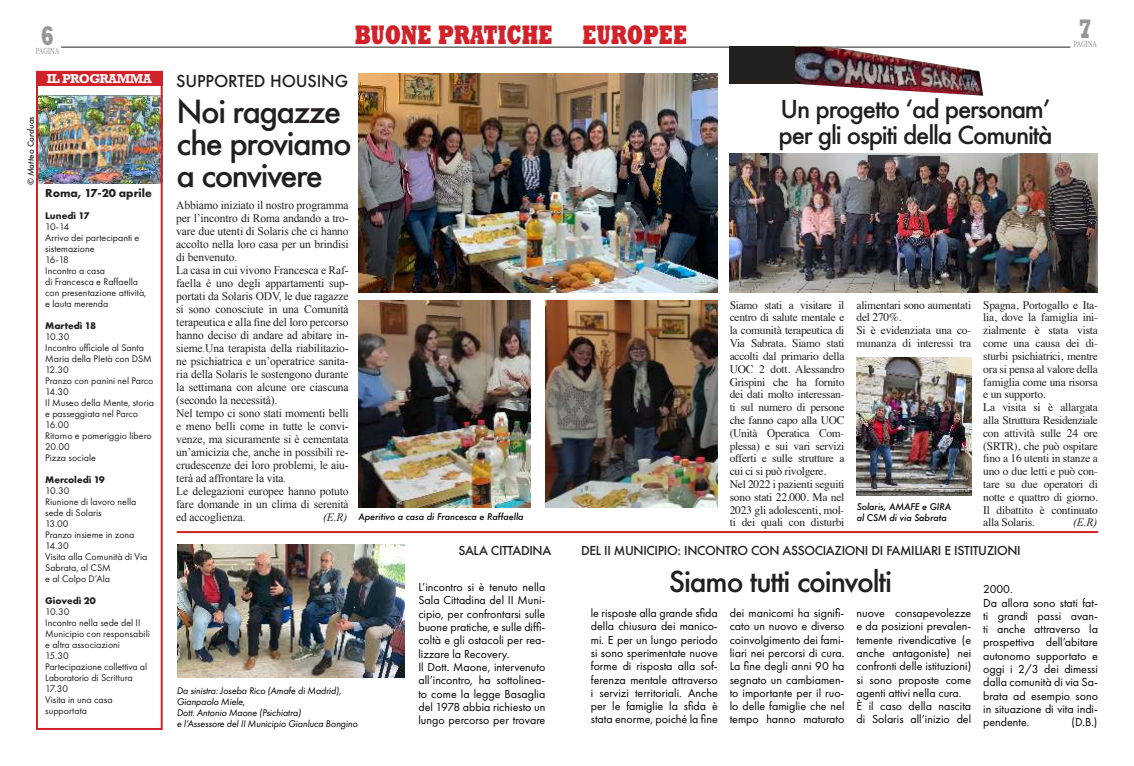
<style>
.page{position:relative;width:1134px;height:766px;background:#fff}
.page>*{position:absolute;margin:0;border:0;box-sizing:border-box;transform-origin:0 0}
.t1{font:500 31px/32px "Futura";letter-spacing:-.05em;color:#221f1f}
.t2{font:500 28px "Futura";letter-spacing:-.04em;color:#221f1f}
.t3{font:800 27.2px "Rockwell Std";color:#d12229;scale:.7 1}
.t4{font:800 27.2px "Rockwell Std";color:#939597;scale:.7 1}
.t5{font:500 24px/25.9px "Futura";letter-spacing:-.05em;color:#221f1f}
.t6{font:500 16px "Futura";letter-spacing:-.01em;color:#221f1f}
.t7{font:12px/13.3px "Futura PT";color:#000}
.t8{font:500 12px "Futura";letter-spacing:-.03em;color:#221f1f}
.t9{font:700 12px "Futura PT";color:#221f1f}
.t10{font:700 12px "Rockwell";letter-spacing:-.04em;color:#fff}
.t11{font:11.5px/12.8px "Times";letter-spacing:-.02em;color:#221f1f}
.t12{font:11.5px/13px "Times New Roman";letter-spacing:-.01em;color:#221f1f}
.t13{font:italic 11.5px "Times New Roman";color:#221f1f}
.t14{font:10px/11px "Futura PT";color:#221f1f}
.t15{font:italic 10px/11px "Futura PT";letter-spacing:-.01em;color:#000}
.t16{font:700 10px "Futura PT";color:#221f1f}
.t17{font:9.1px "Times";color:#939597;scale:.7 1}
.t18{font:italic 500 9px/11px "Futura";letter-spacing:-.01em;color:#000}
.t19{font:italic 500 8px "Futura";color:#221f1f}
</style>
<div class="page">
<img style="left:39px;top:95px;width:121px;height:89px">
<div style="left:36px;top:71px;width:127px;height:658px;border:2px solid #d12229"></div>
<hr style="left:61px;top:47px;width:1009px;height:1px;background:#221f1f">
<div style="left:36px;top:71px;width:127px;height:14px;background:#d12229"></div>
<img style="left:177px;top:544px;width:227px;height:133px">
<hr style="left:177px;top:531px;width:921px;height:2px;background:#d12229">
<img style="left:358px;top:74px;width:360px;height:218px">
<img style="left:545px;top:300px;width:173px;height:207px">
<img style="left:359px;top:300px;width:172px;height:207px">
<img style="left:730px;top:153px;width:368px;height:139px">
<img style="left:856px;top:358px;width:115px;height:137px">
<img style="left:795px;top:46px;width:188px;height:50px">
<div style="left:730px;top:46px;width:65px;height:38px;background:#221f1f"></div>
<h3 class="t4" style="left:41px;top:19px;width:20px">6</h3>
<h3 class="t3" style="left:355px;top:19px;width:284px">BUONE PRATICHE</h3>
<p class="t17" style="left:36px;top:47px;width:35px">PAGINA</p>
<p class="t10" style="left:47px;top:72px;width:107px">IL PROGRAMMA</p>
<h3 class="t6" style="left:176px;top:70px;width:173px">SUPPORTED HOUSING</h3>
<h3 class="t3" style="left:583px;top:18px;width:151px">EUROPEE</h3>
<h3 class="t4" style="left:1079px;top:13px;width:20px">7</h3>
<p class="t17" style="left:1074px;top:41px;width:35px">PAGINA</p>
<p class="t19" style="left:27px;top:185px;width:71px;rotate:-90deg">© Matteo Corduas</p>
<p class="t9" style="left:45px;top:188px;width:108px">Roma, 17-20 aprile</p>
<p class="t16" style="left:45px;top:211px;width:46px">Lunedì 17</p>
<p class="t14" style="left:45px;top:221px;width:103px">10-14<br>Arrivo dei partecipanti e sistemazione<br>16-18<br>Incontro a casa<br>di Francesca e Raffaella con presentazione attività, e lauta merenda</p>
<p class="t16" style="left:45px;top:321px;width:52px">Martedì 18</p>
<p class="t14" style="left:45px;top:331px;width:110px">10.30<br>Incontro ufficiale al Santa<br>Maria della PIetà con DSM<br>12.30<br>Pranzo con panini nel Parco<br>14.30<br>Il Museo della Mente, storia e passeggiata nel Parco<br>16.00<br>Ritorno e pomeriggio libero<br>20.00<br>Pizza sociale</p>
<p class="t16" style="left:45px;top:475px;width:61px">Mercoledì 19</p>
<p class="t14" style="left:45px;top:485px;width:104px">10.30<br>Riunione di lavoro nella sede di Solaris<br>13.00<br>Pranzo insieme in zona<br>14.30<br>Visita alla Comunità di Via<br>Sabrata, al CSM<br>e al Colpo D’Ala</p>
<p class="t16" style="left:45px;top:596px;width:52px">Giovedì 20</p>
<p class="t14" style="left:45px;top:606px;width:106px">10.30<br>Incontro nella sede del II<br>Municipio con responsabili e altra associazioni<br>15.30<br>Partecipazione collettiva al<br>Laboratorio di Scrittura<br>17.30<br>Visita in una casa supportata</p>
<h1 class="t1" style="left:176px;top:95px;width:177px">Noi ragazze che proviamo a convivere</h1>
<p class="t12" style="left:176px;top:200px;width:174px">Abbiamo iniziato il nostro programma per l’incontro di Roma andando a tro&shy;vare due utenti di Solaris che ci hanno accolto nella loro casa per un brindisi di benvenuto.<br>La casa in cui vivono Francesca e Raf&shy;faella è uno degli appartamenti sup&shy;portati da Solaris ODV, le due ragazze si sono conosciute in una Comunità terapeutica e alla fine del loro percorso hanno deciso di andare ad abitare in&shy;sieme.Una terapista della riabilitazio&shy;ne psichiatrica e un’operatrice sanita&shy;ria della Solaris le sostengono durante la settimana con alcune ore ciascuna (secondo la necessità).<br>Nel tempo ci sono stati momenti belli e meno belli come in tutte le convi&shy;venze, ma sicuramente si è cementata un’amicizia che, anche in possibili re&shy;crudescenze dei loro problemi, le aiu&shy;terà ad affrontare la vita.<br>Le delegazioni europee hanno potuto fare domande in un clima di serenità ed accoglienza.</p>
<p class="t13" style="left:323px;top:513px;width:26px">(E.R)</p>
<h3 class="t5" style="left:778px;top:95px;width:276px">Un progetto ‘ad personam’ per gli ospiti della Comunità</h3>
<p class="t11" style="left:730px;top:299px;width:116px">Siamo stati a visitare il centro di salute mentale e la comunità terapeutica di<br>Via Sabrata. Siamo stati accolti dal primario della<br>UOC 2 dott. Alessandro<br>Grispini che ha fornito dei dati molto interessan&shy;ti sul numero di persone che fanno capo alla UOC (Unità Operatica Com&shy;plessa) e sui vari servizi offerti e sulle strutture a cui ci si può rivolgere.<br>Nel 2022 i pazienti seguiti sono stati 22.000. Ma nel<br>2023 gli adolescenti, mol&shy;ti dei quali con disturbi</p>
<p class="t11" style="left:856px;top:299px;width:116px">alimentari sono aumentati del 270%.<br>Si è evidenziata una co&shy;munanza di interessi tra</p>
<p class="t11" style="left:983px;top:299px;width:116px">Spagna, Portogallo e Ita&shy;lia, dove la famiglia ini&shy;zialmente è stata vista come una causa dei di&shy;sturbi psichiatrici, mentre ora si pensa al valore della famiglia come una risorsa e un supporto.<br>La visita si è allargata alla Struttura Residenziale con attività sulle 24 ore (SRTR), che può ospitare fino a 16 utenti in stanze a uno o due letti e può con&shy;tare su due operatori di notte e quattro di giorno.<br>Il dibattito è continuato alla Solaris.</p>
<p class="t18" style="left:359px;top:512px;width:167px">Aperitivo a casa di Francesca e Raffaella</p>
<p class="t18" style="left:857px;top:501px;width:96px">Solaris, AMAFE e GIRA al CSM di via Sabrata</p>
<p class="t13" style="left:1073px;top:518px;width:26px">(E.R)</p>
<p class="t8" style="left:458px;top:542px;width:94px">SALA CITTADINA</p>
<p class="t8" style="left:581px;top:542px;width:441px">DEL II MUNICIPIO: INCONTRO CON ASSOCIAZIONI DI FAMILIARI E ISTITUZIONI</p>
<p class="t15" style="left:177px;top:686px;width:182px">Da sinistra: Joseba Rico (Amafe di Madrid), Gianpaolo Miele,<br>Dott. Antonio Maone (Psichiatra)<br>e l’Assessore del II Municipio Gianluca Bongino</p>
<h2 class="t2" style="left:669px;top:562px;width:225px">Siamo tutti coinvolti</h2>
<p class="t7" style="left:730px;top:606px;width:116px;text-align:justify">dei manicomi ha signifi&shy;cato un nuovo e diverso coinvolgimento dei fami&shy;liari nei percorsi di cura.<br>La fine degli anni 90 ha segnato un cambiamen&shy;to importante per il ruo&shy;lo delle famiglie che nel tempo hanno maturato</p>
<p class="t7" style="left:856px;top:606px;width:116px">nuove consapevolezze e da posizioni prevalen&shy;temente rivendicative (e anche antagoniste) nei confronti delle istituzioni) si sono proposte come agenti attivi nella cura.<br>È il caso della nascita di Solaris all’inizio del</p>
<p class="t7" style="left:418px;top:580px;width:129px">L’incontro si è tenuto nella<br>Sala Cittadina del II Muni&shy;cipio, per confrontarsi sulle buone pratiche, e sulle diffi&shy;coltà e gli ostacoli per rea&shy;lizzare la Recovery.<br>Il Dott. Maone, intervenuto all’incontro, ha sottolinea&shy;to come la legge Basaglia del 1978 abbia richiesto un lungo percorso per trovare</p>
<p class="t7" style="left:983px;top:582px;width:116px">2000.<br>Da allora sono stati fat&shy;ti grandi passi avan&shy;ti anche attraverso la prospettiva dell’abitare autonomo supportato e oggi i 2/3 dei dimessi dalla comunità di via Sa&shy;brata ad esempio sono in situazione di vita indi&shy;pendente.</p>
<p class="t7" style="left:591px;top:606px;width:128px;text-align:justify">le risposte alla grande sfida della chiusura dei manico&shy;mi. E per un lungo periodo si sono sperimentate nuove forme di risposta alla sof&shy;ferenza mentale attraverso i servizi territoriali. Anche per le famiglie la sfida è stata enorme, poiché la fine</p>
<p class="t7" style="left:1072px;top:715px;width:27px">(D.B.)</p>
</div>
